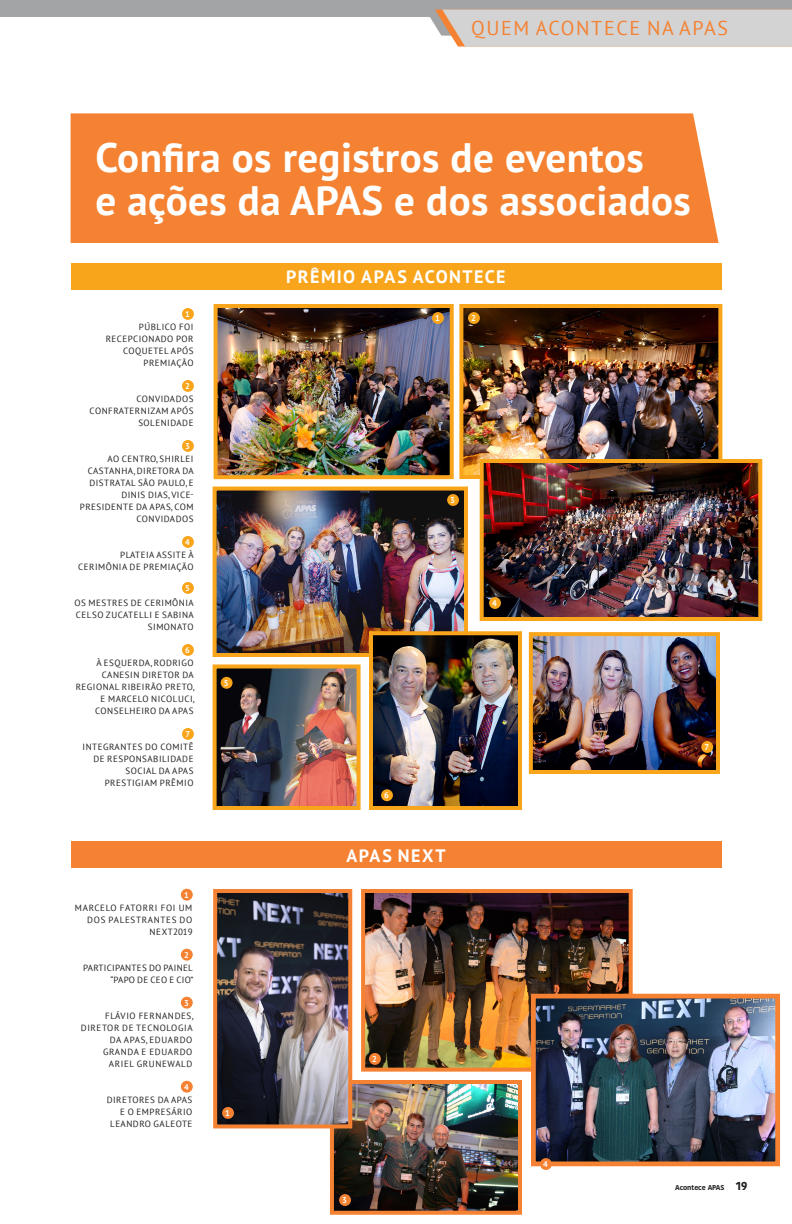
<style>
.page{position:relative;width:792px;height:1224px;background:#fff}
.page>*{position:absolute;margin:0;border:0;box-sizing:border-box;transform-origin:0 0}
.t1{font:700 41px/43px "PT Sans";letter-spacing:.01em;color:#fff}
.t2{font:20px "PT Sans";letter-spacing:.08em;color:#f48232}
.SUBTITULOS{font:700 18px "PT Sans";letter-spacing:.08em;color:#fff}
.legenda1{font:9px/12px "PT Sans";letter-spacing:.055em;color:#231f20;text-align:right}
.legenda1-2{font:9px/12px "PT Sans";letter-spacing:.08em;color:#231f20;text-align:right}
.legenda1-3{font:9px/12px "PT Sans";letter-spacing:.03em;color:#231f20;text-align:right}
.legenda1-4{font:700 8.3px "PT Sans";color:#fff}
.t3{font:700 7px "Kohinoor Bangla";letter-spacing:-.005em;color:#231f20}
.s1{font-size:12px}
</style>
<div class="page">
<img style="left:219px;top:309px;width:230px;height:165px">
<div style="left:214px;top:304px;width:240px;height:175px;border:4px solid #f9a51b"></div>
<img style="left:464px;top:309px;width:253px;height:165px">
<div style="left:459px;top:304px;width:263px;height:175px;border:4px solid #f9a51b"></div>
<img style="left:485px;top:464px;width:272px;height:152px">
<div style="left:480px;top:459px;width:282px;height:162px;border:4px solid #f9a51b"></div>
<img style="left:218px;top:492px;width:245px;height:160px">
<div style="left:213px;top:487px;width:255px;height:170px;border:4px solid #f9a51b"></div>
<img style="left:534px;top:637px;width:181px;height:132px">
<div style="left:529px;top:632px;width:191px;height:142px;border:4px solid #f9a51b"></div>
<img style="left:218px;top:669px;width:138px;height:136px">
<div style="left:213px;top:664px;width:148px;height:146px;border:4px solid #f9a51b"></div>
<img style="left:374px;top:636px;width:143px;height:169px">
<div style="left:369px;top:631px;width:153px;height:179px;border:4px solid #f9a51b"></div>
<div style="left:0;top:0;width:792px;height:17px;background:#a2a4a5"></div>
<svg style="left:430px;top:9px;width:362px;height:38px;background:#d4d0cf"></svg>
<div style="left:71px;top:113px;width:648px;height:130px;background:#f48232"></div>
<div style="left:182px;top:308px;width:12px;height:12px;background:#f9a51b;border-radius:50%"></div>
<div style="left:182px;top:380px;width:12px;height:12px;background:#f9a51b;border-radius:50%"></div>
<div style="left:182px;top:440px;width:12px;height:12px;background:#f9a51b;border-radius:50%"></div>
<div style="left:182px;top:536px;width:12px;height:12px;background:#f9a51b;border-radius:50%"></div>
<div style="left:182px;top:582px;width:12px;height:12px;background:#f9a51b;border-radius:50%"></div>
<div style="left:182px;top:644px;width:12px;height:12px;background:#f9a51b;border-radius:50%"></div>
<div style="left:182px;top:728px;width:12px;height:12px;background:#f9a51b;border-radius:50%"></div>
<div style="left:71px;top:263px;width:650px;height:27px;background:#f9a51b"></div>
<div style="left:71px;top:842px;width:650px;height:26px;background:#f48232"></div>
<div style="left:468px;top:312px;width:12px;height:12px;background:#f9a51b;border-radius:50%"></div>
<div style="left:489px;top:597px;width:12px;height:12px;background:#f9a51b;border-radius:50%"></div>
<div style="left:381px;top:789px;width:12px;height:12px;background:#f9a51b;border-radius:50%"></div>
<div style="left:701px;top:741px;width:12px;height:12px;background:#f9a51b;border-radius:50%"></div>
<div style="left:432px;top:312px;width:12px;height:12px;background:#f9a51b;border-radius:50%"></div>
<div style="left:447px;top:494px;width:12px;height:12px;background:#f9a51b;border-radius:50%"></div>
<div style="left:221px;top:677px;width:12px;height:12px;background:#f9a51b;border-radius:50%"></div>
<img style="left:366px;top:894px;width:262px;height:173px">
<div style="left:361px;top:889px;width:272px;height:183px;border:4px solid #f48232"></div>
<img style="left:335px;top:1085px;width:182px;height:125px">
<div style="left:330px;top:1080px;width:192px;height:135px;border:4px solid #f48232"></div>
<img style="left:218px;top:894px;width:129px;height:229px">
<div style="left:213px;top:889px;width:139px;height:239px;border:4px solid #f48232"></div>
<img style="left:537px;top:1000px;width:237px;height:160px">
<div style="left:531px;top:994px;width:249px;height:172px;border:5px solid #f48232"></div>
<div style="left:222px;top:1107px;width:12px;height:12px;background:#f48232;border-radius:50%"></div>
<div style="left:369px;top:1053px;width:12px;height:12px;background:#f48232;border-radius:50%"></div>
<div style="left:339px;top:1194px;width:12px;height:12px;background:#f48232;border-radius:50%"></div>
<div style="left:540px;top:1158px;width:12px;height:12px;background:#f48232;border-radius:50%"></div>
<div style="left:181px;top:889px;width:12px;height:12px;background:#f48232;border-radius:50%"></div>
<div style="left:181px;top:949px;width:12px;height:12px;background:#f48232;border-radius:50%"></div>
<div style="left:181px;top:997px;width:12px;height:12px;background:#f48232;border-radius:50%"></div>
<div style="left:181px;top:1081px;width:12px;height:12px;background:#f48232;border-radius:50%"></div>
<p class="t2" style="left:471px;top:16px;width:258px">QUEM ACONTECE NA APAS</p>
<p class="t1" style="left:95px;top:135px;width:597px">Confira os registros de eventos<br>e ações da APAS e dos associados</p>
<p class="legenda1-4" style="left:185px;top:309px;width:6px">1</p>
<p class="legenda1" style="left:106px;top:321px;width:89px">PÚBLICO FOI<br>RECEPCIONADO POR<br>COQUETEL APÓS<br>PREMIAÇÃO</p>
<p class="legenda1-4" style="left:185px;top:381px;width:6px">2</p>
<p class="legenda1" style="left:90px;top:393px;width:105px">CONVIDADOS<br>CONFRATERNIZAM APÓS<br>SOLENIDADE</p>
<p class="legenda1-4" style="left:185px;top:441px;width:6px">3</p>
<p class="legenda1" style="left:80px;top:453px;width:116px">AO CENTRO, SHIRLEI<br>CASTANHA, DIRETORA DA<br>DISTRATAL SÃO PAULO, E<br>DINIS DIAS, VICE-<br>PRESIDENTE DA APAS, COM<br>CONVIDADOS</p>
<p class="legenda1-4" style="left:185px;top:537px;width:6px">4</p>
<p class="legenda1" style="left:78px;top:549px;width:117px">PLATEIA ASSITE À<br>CERIMÔNIA DE PREMIAÇÃO</p>
<p class="legenda1-4" style="left:185px;top:583px;width:6px">5</p>
<p class="legenda1" style="left:74px;top:597px;width:121px">OS MESTRES DE CERIMÔNIA<br>CELSO ZUCATELLI E SABINA<br>SIMONATO</p>
<p class="legenda1-4" style="left:185px;top:645px;width:6px">6</p>
<p class="legenda1" style="left:76px;top:657px;width:120px">À ESQUERDA, RODRIGO<br>CANESIN DIRETOR DA<br>REGIONAL RIBEIRÃO PRETO,<br>E MARCELO NICOLUCI,<br>CONSELHEIRO DA APAS</p>
<p class="legenda1-4" style="left:185px;top:729px;width:6px">7</p>
<p class="legenda1" style="left:83px;top:741px;width:112px">INTEGRANTES DO COMITÊ<br>DE RESPONSABILIDADE<br>SOCIAL DA APAS<br>PRESTIGIAM PRÊMIO</p>
<p class="legenda1-4" style="left:224px;top:678px;width:6px">5</p>
<p class="legenda1-4" style="left:184px;top:889px;width:6px">1</p>
<p class="legenda1-2" style="left:75px;top:901px;width:119px">MARCELO FATORRI FOI UM<br>DOS PALESTRANTES DO<br>NEXT2019</p>
<p class="legenda1-4" style="left:184px;top:949px;width:6px">2</p>
<p class="legenda1-3" style="left:83px;top:961px;width:112px">PARTICIPANTES DO PAINEL “PAPO DE CEO E CIO”</p>
<p class="legenda1-4" style="left:184px;top:997px;width:6px">3</p>
<p class="legenda1" style="left:81px;top:1009px;width:114px">FLÁVIO FERNANDES,<br>DIRETOR DE TECNOLOGIA<br>DA APAS, EDUARDO<br>GRANDA E EDUARDO<br>ARIEL GRUNEWALD</p>
<p class="legenda1-4" style="left:184px;top:1081px;width:6px">4</p>
<p class="legenda1" style="left:107px;top:1093px;width:87px">DIRETORES DA APAS<br>E O EMPRESÁRIO<br>LEANDRO GALEOTE</p>
<p class="legenda1-4" style="left:225px;top:1108px;width:6px">1</p>
<p class="SUBTITULOS" style="left:286px;top:265px;width:221px">PRÊMIO APAS ACONTECE</p>
<p class="legenda1-4" style="left:435px;top:313px;width:6px">1</p>
<p class="legenda1-4" style="left:471px;top:313px;width:6px">2</p>
<p class="legenda1-4" style="left:450px;top:495px;width:6px">3</p>
<p class="legenda1-4" style="left:492px;top:598px;width:6px">4</p>
<p class="legenda1-4" style="left:384px;top:790px;width:6px">6</p>
<p class="SUBTITULOS" style="left:346px;top:843px;width:101px">APAS NEXT</p>
<p class="legenda1-4" style="left:372px;top:1054px;width:6px">2</p>
<p class="legenda1-4" style="left:342px;top:1195px;width:6px">3</p>
<p class="legenda1-4" style="left:543px;top:1159px;width:6px">4</p>
<p class="legenda1-4" style="left:705px;top:742px;width:6px">7</p>
<p class="t3" style="left:675px;top:1182px;width:74px">Acontece APAS <span class="s1">19</span></p>
</div>
